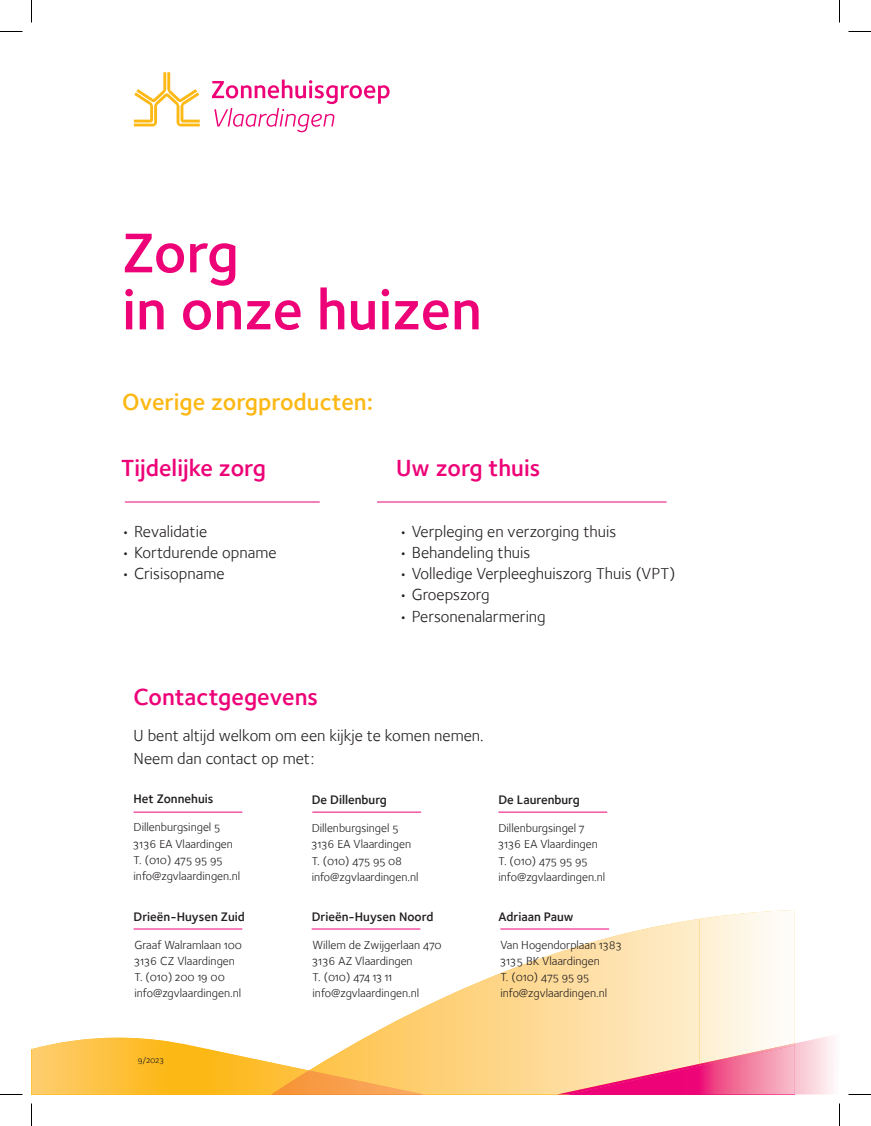
<style>
.page{position:relative;width:871px;height:1126px;background:#fff}
.page>*{position:absolute;margin:0;border:0;box-sizing:border-box;transform-origin:0 0}
.t1{font:600 57.9px/57px "Foundry Sterling";color:#ed0277}
.t2{font:600 24px "Foundry Sterling";color:#ed0277}
.t3{font:600 24px "Foundry Sterling";color:#fcb814}
.t4{font:16.5px/22.5px "Foundry Sterling Book OSF";color:#231f20}
.t5{font:12.75px "Foundry Sterling Demi OSF";color:#231f20}
.t6{font:12px/16px "Foundry Sterling Book OSF";color:#231f20}
.t7{font:9px "Foundry Sterling Book OSF";color:#231f20}
</style>
<div class="page">
<svg style="left:311px;top:919px;width:388px;height:95px"></svg>
<svg style="left:32px;top:1014px;width:667px;height:80px"></svg>
<img style="left:557px;top:1064px;width:142px;height:30px">
<img style="left:699px;top:910px;width:96px;height:126px">
<img style="left:699px;top:1036px;width:129px;height:58px">
<img style="left:699px;top:1043px;width:96px;height:2px">
<img style="left:699px;top:1045px;width:96px;height:49px">
<hr style="left:125px;top:502px;width:195px;height:1px;background:#ed0277">
<hr style="left:377px;top:502px;width:289px;height:1px;background:#ed0277">
<svg style="left:134px;top:72px;width:66px;height:54px"></svg>
<svg style="left:212px;top:80px;width:178px;height:52px"></svg>
<hr style="left:312px;top:812px;width:109px;height:1px;background:#ed0277">
<hr style="left:134px;top:812px;width:108px;height:1px;background:#ed0277">
<hr style="left:498px;top:812px;width:109px;height:1px;background:#ed0277">
<hr style="left:134px;top:929px;width:108px;height:1px;background:#ed0277">
<hr style="left:312px;top:929px;width:108px;height:1px;background:#ed0277">
<hr style="left:500px;top:929px;width:109px;height:1px;background:#ed0277">
<svg style="left:0;top:31px;width:22px;height:1px"></svg>
<svg style="left:848px;top:31px;width:23px;height:1px"></svg>
<svg style="left:0;top:1094px;width:22px;height:1px"></svg>
<svg style="left:848px;top:1094px;width:23px;height:1px"></svg>
<svg style="left:31px;top:0;width:1px;height:22px"></svg>
<svg style="left:31px;top:1103px;width:1px;height:23px"></svg>
<svg style="left:839px;top:0;width:1px;height:22px"></svg>
<svg style="left:839px;top:1103px;width:1px;height:23px"></svg>
<h1 class="t1" style="left:122px;top:224px;width:361px">Zorg<br>in onze huizen</h1>
<h2 class="t3" style="left:122px;top:388px;width:252px">Overige zorgproducten:</h2>
<h2 class="t2" style="left:121px;top:454px;width:146px">Tijdelijke zorg</h2>
<h2 class="t2" style="left:396px;top:454px;width:146px">Uw zorg thuis</h2>
<h3 class="t4" style="left:121px;top:520px;width:87px">• Revalidatie</h3>
<h3 class="t4" style="left:121px;top:541px;width:157px">• Kortdurende opname</h3>
<h3 class="t4" style="left:121px;top:562px;width:105px">• Crisisopname</h3>
<h3 class="t4" style="left:399px;top:520px;width:219px">• Verpleging en verzorging thuis</h3>
<h3 class="t4" style="left:399px;top:541px;width:133px">• Behandeling thuis</h3>
<h3 class="t4" style="left:399px;top:562px;width:278px">• Volledige Verpleeghuiszorg Thuis (VPT)</h3>
<h3 class="t4" style="left:399px;top:583px;width:92px">• Groepszorg</h3>
<h3 class="t4" style="left:399px;top:605px;width:148px">• Personenalarmering</h3>
<h2 class="t2" style="left:134px;top:683px;width:186px">Contactgegevens</h2>
<h3 class="t4" style="left:134px;top:724px;width:352px">U bent altijd welkom om een kijkje te komen nemen.<br>Neem dan contact op met:</h3>
<p class="t5" style="left:134px;top:791px;width:81px">Het Zonnehuis</p>
<p class="t5" style="left:312px;top:792px;width:77px">De Dillenburg</p>
<p class="t5" style="left:498px;top:792px;width:83px">De Laurenburg</p>
<p class="t6" style="left:134px;top:819px;width:108px">Dillenburgsingel 5<br>3136 EA Vlaardingen<br>T. (010) 475 95 95 info@zgvlaardingen.nl</p>
<p class="t6" style="left:312px;top:820px;width:108px">Dillenburgsingel 5<br>3136 EA Vlaardingen<br>T. (010) 475 95 08 info@zgvlaardingen.nl</p>
<p class="t6" style="left:498px;top:820px;width:108px">Dillenburgsingel 7<br>3136 EA Vlaardingen<br>T. (010) 475 95 95 info@zgvlaardingen.nl</p>
<p class="t5" style="left:134px;top:909px;width:113px">Drieën-Huysen Zuid</p>
<p class="t5" style="left:312px;top:909px;width:123px">Drieën-Huysen Noord</p>
<p class="t5" style="left:498px;top:909px;width:77px">Adriaan Pauw</p>
<p class="t6" style="left:134px;top:937px;width:109px">Graaf Walramlaan 100<br>3136 CZ Vlaardingen<br>T. (010) 200 19 00 info@zgvlaardingen.nl</p>
<p class="t6" style="left:313px;top:937px;width:131px">Willem de Zwijgerlaan 470<br>3136 AZ Vlaardingen<br>T. (010) 474 13 11 info@zgvlaardingen.nl</p>
<p class="t6" style="left:500px;top:937px;width:123px">Van Hogendorplaan 1383<br>3135 BK Vlaardingen<br>T. (010) 475 95 95 info@zgvlaardingen.nl</p>
<p class="t7" style="left:138px;top:1055px;width:28px">9/2023</p>
</div>
